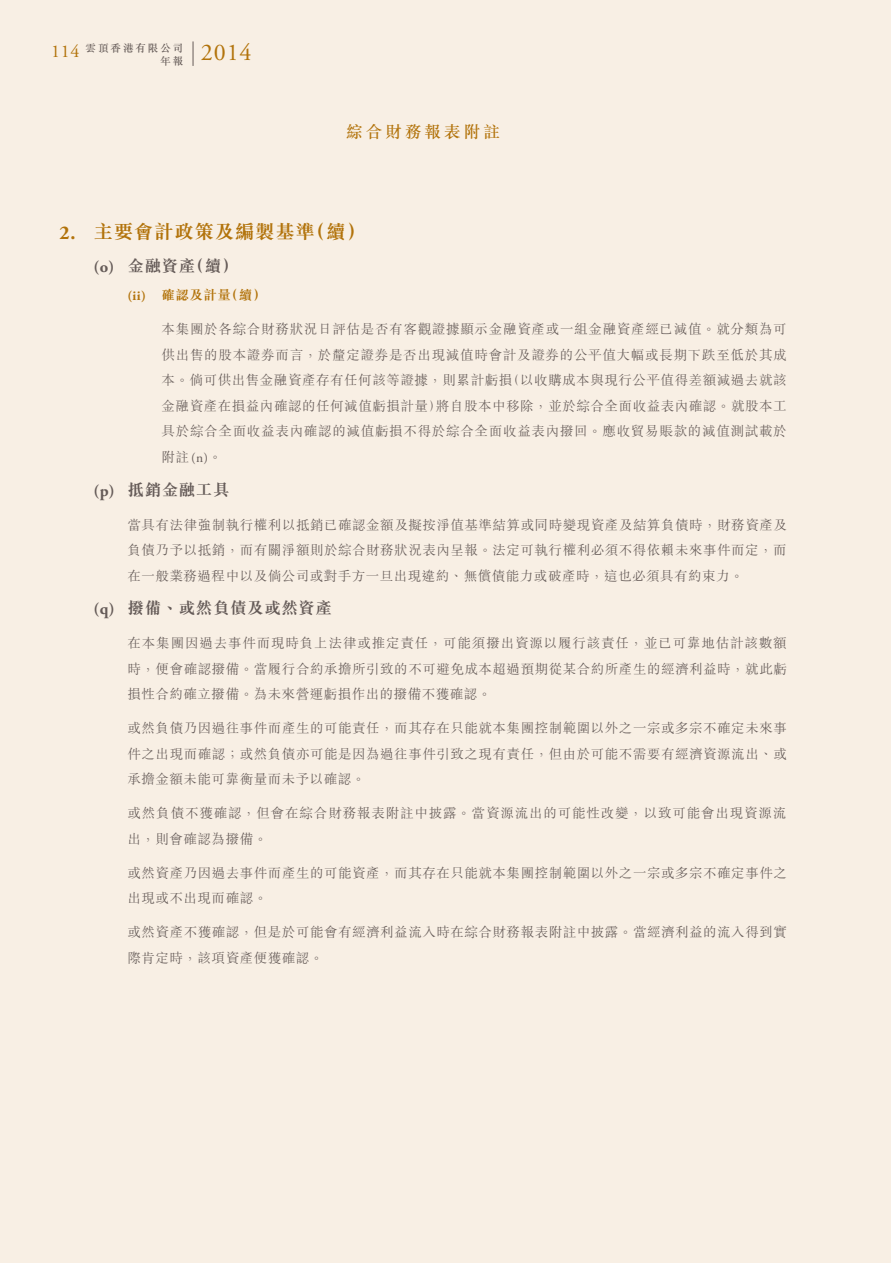
<style>
.page{position:relative;width:893px;height:1263px;background:#fff}
.page>*{position:absolute;margin:0;border:0;box-sizing:border-box;transform-origin:0 0}
.t1{font:24px "Adobe Garamond Pro";color:#b2730b}
._3__標題{font:700 19.5px "M Sung HK";letter-spacing:.035em;color:#b2730b}
.t2{font:18px "Adobe Garamond Pro";color:#b2730b}
._4__副標題{font:700 16.5px "M Sung HK";letter-spacing:.035em;color:#655b58}
.t3{font:500 16.5px "M Sung HK";letter-spacing:.185em;color:#b2730b}
._1__內文{font:300 13.5px/25.5px "M Sung HK";letter-spacing:.04em;color:#655b58;text-align:justify}
._1__內文-2{font:300 13.5px/25.5px "M Sung HK";letter-spacing:.065em;color:#655b58}
._5__副副標題{font:700 13.5px "M Sung HK";letter-spacing:.035em;color:#b2730b}
.t4{font:500 10.5px/12.6px "M Sung HK";letter-spacing:.19em;color:#655b58;text-align:right}
.s1{font-family:"Adobe Garamond Pro"}
.s2{font-family:"Adobe Garamond Pro";font-weight:400}
</style>
<div class="page">
<div style="left:0;top:0;width:891px;height:1263px;background:#f8efe4"></div>
<svg style="left:193px;top:41px;width:1px;height:25px"></svg>
<p class="t4" style="left:86px;top:41px;width:99px">雲頂香港有限公司年報</p>
<h3 class="t2" style="left:51px;top:41px;width:30px">114</h3>
<h1 class="t1" style="left:201px;top:38px;width:52px">2014</h1>
<p class="t3" style="left:346px;top:120px;width:155px">綜合財務報表附註</p>
<p class="_3__標題" style="left:60px;top:222px;width:308px"><span class="s1">2.</span> 主要會計政策及編製基準（續）</p>
<p class="_4__副標題" style="left:94px;top:258px;width:146px"><span class="s1">(o)</span> 金融資產（續）</p>
<p class="_5__副副標題" style="left:128px;top:289px;width:140px"><span class="s1">(ii)</span> 確認及計量（續）</p>
<p class="_1__內文" style="left:162px;top:316px;width:627px">本集團於各綜合財務狀況日評估是否有客觀證據顯示金融資產或一組金融資產經已減值。就分類為可供出售的股本證券而言，於釐定證券是否出現減值時會計及證券的公平值大幅或長期下跌至低於其成本。倘可供出售金融資產存有任何該等證據，則累計虧損（以收購成本與現行公平值得差額減過去就該金融資產在損益內確認的任何減值虧損計量）將自股本中移除，並於綜合全面收益表內確認。就股本工具於綜合全面收益表內確認的減值虧損不得於綜合全面收益表內撥回。應收貿易賬款的減值測試載於附註<span class="s2">(n)</span>。</p>
<p class="_4__副標題" style="left:94px;top:481px;width:137px"><span class="s1">(p)</span> 抵銷金融工具</p>
<p class="_1__內文" style="left:128px;top:511px;width:661px">當具有法律強制執行權利以抵銷已確認金額及擬按淨值基準結算或同時變現資產及結算負債時，財務資產及負債乃予以抵銷，而有關淨額則於綜合財務狀況表內呈報。法定可執行權利必須不得依賴未來事件而定，而在一般業務過程中以及倘公司或對手方一旦出現違約、無償債能力或破產時，這也必須具有約束力。</p>
<p class="_4__副標題" style="left:94px;top:600px;width:240px"><span class="s1">(q)</span> 撥備、或然負債及或然資產</p>
<p class="_1__內文" style="left:128px;top:630px;width:661px">在本集團因過去事件而現時負上法律或推定責任，可能須撥出資源以履行該責任，並已可靠地估計該數額時，便會確認撥備。當履行合約承擔所引致的不可避免成本超過預期從某合約所產生的經濟利益時，就此虧損性合約確立撥備。為未來營運虧損作出的撥備不獲確認。</p>
<p class="_1__內文" style="left:128px;top:715px;width:661px">或然負債乃因過往事件而產生的可能責任，而其存在只能就本集團控制範圍以外之一宗或多宗不確定未來事件之出現而確認；或然負債亦可能是因為過往事件引致之現有責任，但由於可能不需要有經濟資源流出、或承擔金額未能可靠衡量而未予以確認。</p>
<p class="_1__內文-2" style="left:128px;top:800px;width:660px">或然負債不獲確認，但會在綜合財務報表附註中披露。當資源流出的可能性改變，以致可能會出現資源流出，則會確認為撥備。</p>
<p class="_1__內文" style="left:128px;top:859px;width:661px">或然資產乃因過去事件而產生的可能資產，而其存在只能就本集團控制範圍以外之一宗或多宗不確定事件之出現或不出現而確認。</p>
<p class="_1__內文" style="left:128px;top:919px;width:661px">或然資產不獲確認，但是於可能會有經濟利益流入時在綜合財務報表附註中披露。當經濟利益的流入得到實際肯定時，該項資產便獲確認。</p>
</div>
